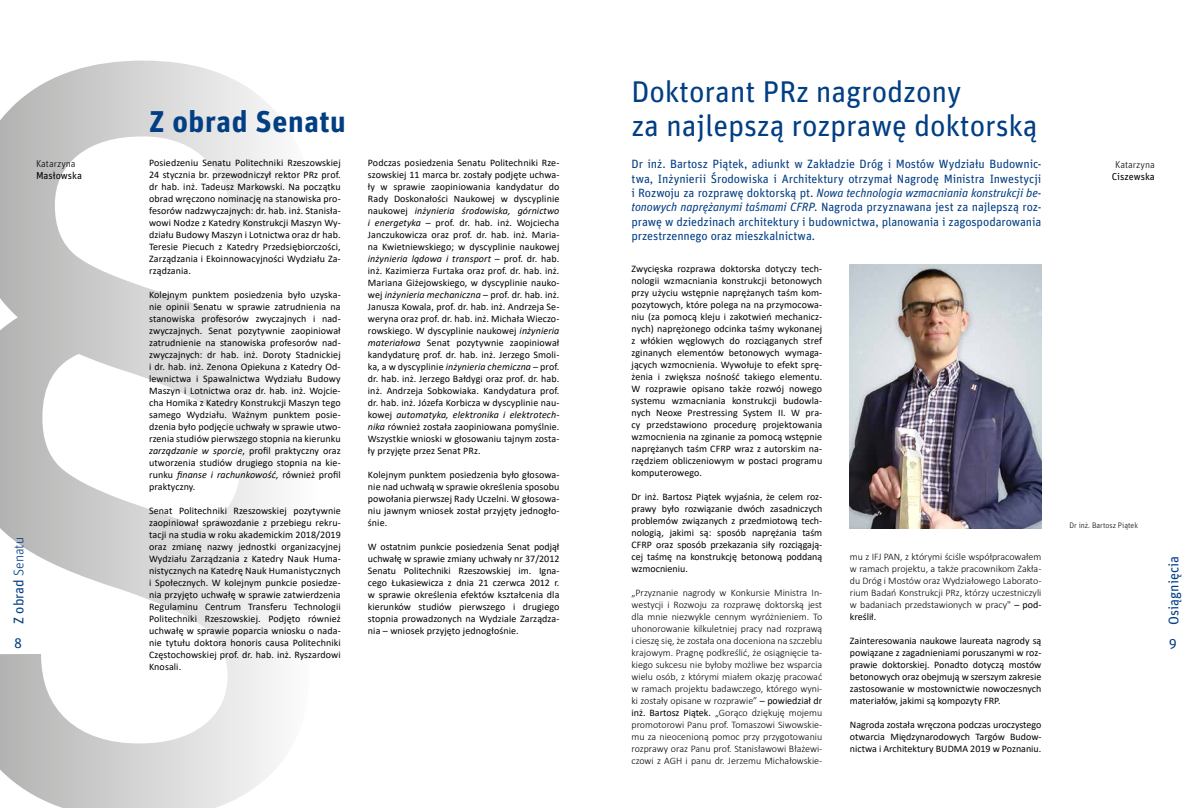
<style>
.page{position:relative;width:1191px;height:808px;background:#fff}
.page>*{position:absolute;margin:0;border:0;box-sizing:border-box;transform-origin:0 0}
.t1{font:30px/34px "Unit Pro";letter-spacing:-.005em;color:#023e84}
.t2{font:700 30px "Unit Pro";letter-spacing:.02em;color:#023e84}
.t3{font:14px "Unit Pro";color:#023e84}
.t4{font:12px/14.4px "Unit Pro";letter-spacing:-.01em;color:#023e84;text-align:justify}
.t5{font:10px/12px "Calibri";letter-spacing:.01em;color:#000;text-align:justify}
.t6{font:300 10px/12px "Calibri";color:#000;text-align:justify}
.t7{font:300 10px "Unit Pro";color:#000}
.t8{font:10px "Unit Pro";color:#000}
.t9{font:300 8px "Unit Pro";color:#000}
.s1{font-style:italic}
.s2{font-weight:400}
.s3{font-weight:300}
</style>
<div class="page">
<svg style="left:0;top:61px;width:276px;height:747px"></svg>
<img style="left:850px;top:264px;width:191px;height:264px">
<h1 class="t2" style="left:149px;top:102px;width:198px">Z obrad Senatu</h1>
<h1 class="t1" style="left:631px;top:74px;width:408px">Doktorant PRz nagrodzony<br>za najlepszą rozprawę doktorską</h1>
<p class="t4" style="left:631px;top:157px;width:411px">Dr inż. Bartosz Piątek, adiunkt w Zakładzie Dróg i Mostów Wydziału Budownic&shy;twa, Inżynierii Środowiska i Architektury otrzymał Nagrodę Ministra Inwestycji i Rozwoju za rozprawę doktorską pt. <span class="s1">Nowa technologia wzmacniania konstrukcji be&shy;tonowych naprężanymi taśmami CFRP</span>. Nagroda przyznawana jest za najlepszą roz&shy;prawę w dziedzinach architektury i budownictwa, planowania i zagospodarowania przestrzennego oraz mieszkalnictwa.</p>
<p class="t7" style="left:36px;top:157px;width:41px">Katarzyna</p>
<p class="t8" style="left:36px;top:169px;width:48px">Masłowska</p>
<p class="t5" style="left:149px;top:157px;width:193px">Posiedzeniu Senatu Politechniki Rzeszowskiej 24 stycznia br. przewodniczył rektor PRz prof. dr hab. inż. Tadeusz Markowski. Na początku obrad wręczono nominację na stanowiska pro&shy;fesorów nadzwyczajnych: dr. hab. inż. Stanisła&shy;wowi Nodze z Katedry Konstrukcji Maszyn Wy&shy;działu Budowy Maszyn i Lotnictwa oraz dr hab.<br>Teresie Piecuch z Katedry Przedsiębiorczości, Zarządzania i Ekoinnowacyjności Wydziału Za&shy;rządzania.</p>
<p class="t5" style="left:149px;top:289px;width:193px">Kolejnym punktem posiedzenia było uzyska&shy;nie opinii Senatu w sprawie zatrudnienia na stanowiska profesorów zwyczajnych i nad&shy;zwyczajnych. Senat pozytywnie zaopiniował zatrudnienie na stanowiska profesorów nad&shy;zwyczajnych: dr hab. inż. Doroty Stadnickiej i dr. hab. inż. Zenona Opiekuna z Katedry Od&shy;lewnictwa i Spawalnictwa Wydziału Budowy Maszyn i Lotnictwa oraz dr. hab. inż. Wojcie&shy;cha Homika z Katedry Konstrukcji Maszyn tego samego Wydziału. Ważnym punktem posie&shy;dzenia było podjęcie uchwały w sprawie utwo&shy;rzenia studiów pierwszego stopnia na kierunku <span class="s1">zarządzanie w sporcie</span>, profil praktyczny oraz utworzenia studiów drugiego stopnia na kie&shy;runku <span class="s1">finanse i rachunkowość</span>, również profil praktyczny.</p>
<p class="t5" style="left:149px;top:505px;width:193px">Senat Politechniki Rzeszowskiej pozytywnie zaopiniował sprawozdanie z przebiegu rekru&shy;tacji na studia w roku akademickim 2018/2019 oraz zmianę nazwy jednostki organizacyjnej Wydziału Zarządzania z Katedry Nauk Huma&shy;nistycznych na Katedrę Nauk Humanistycznych i Społecznych. W kolejnym punkcie posiedze&shy;nia przyjęto uchwałę w sprawie zatwierdzenia Regulaminu Centrum Transferu Technologii Politechniki Rzeszowskiej. Podjęto również uchwałę w sprawie poparcia wniosku o nada&shy;nie tytułu doktora honoris causa Politechniki Częstochowskiej prof. dr. hab. inż. Ryszardowi Knosali.</p>
<p class="t5" style="left:368px;top:157px;width:193px">Podczas posiedzenia Senatu Politechniki Rze&shy;szowskiej 11 marca br. zostały podjęte uchwa&shy;ły w sprawie zaopiniowania kandydatur do Rady Doskonałości Naukowej w dyscyplinie naukowej <span class="s1">inżynieria środowiska, górnictwo i energetyka</span> – prof. dr. hab. inż. Wojciecha Janczukowicza oraz prof. dr. hab. inż. Maria&shy;na Kwietniewskiego; w dyscyplinie naukowej <span class="s1">inżynieria lądowa i transport</span> – prof. dr. hab. inż. Kazimierza Furtaka oraz prof. dr. hab. inż.<br>Mariana Giżejowskiego, w dyscyplinie nauko&shy;wej <span class="s1">inżynieria mechaniczna</span> – prof. dr. hab. inż.<br>Janusza Kowala, prof. dr. hab. inż. Andrzeja Se&shy;weryna oraz prof. dr. hab. inż. Michała Wieczo&shy;rowskiego. W dyscyplinie naukowej <span class="s1">inżynieria materiałowa</span> Senat pozytywnie zaopiniował kandydaturę prof. dr. hab. inż. Jerzego Smoli&shy;ka, a w dyscyplinie <span class="s1">inżynieria chemiczna</span> – prof. dr. hab. inż. Jerzego Bałdygi oraz prof. dr. hab. inż. Andrzeja Sobkowiaka. Kandydatura prof. dr. hab. inż. Józefa Korbicza w dyscyplinie nau&shy;kowej <span class="s1">automatyka, elektronika i elektrotech&shy;nika</span> również została zaopiniowana pomyślnie.<br>Wszystkie wnioski w głosowaniu tajnym zosta&shy;ły przyjęte przez Senat PRz.</p>
<p class="t5" style="left:368px;top:469px;width:193px">Kolejnym punktem posiedzenia było głosowa&shy;nie nad uchwałą w sprawie określenia sposobu powołania pierwszej Rady Uczelni. W głosowa&shy;niu jawnym wniosek został przyjęty jednogło&shy;śnie.</p>
<p class="t5" style="left:368px;top:541px;width:193px">W ostatnim punkcie posiedzenia Senat podjął uchwałę w sprawie zmiany uchwały nr 37/2012<br>Senatu Politechniki Rzeszowskiej im. Igna&shy;cego Łukasiewicza z dnia 21 czerwca 2012 r. w sprawie określenia efektów kształcenia dla kierunków studiów pierwszego i drugiego stopnia prowadzonych na Wydziale Zarządza&shy;nia – wniosek przyjęto jednogłośnie.</p>
<p class="t7" style="left:1115px;top:159px;width:41px">Katarzyna</p>
<p class="t8" style="left:1111px;top:170px;width:45px">Ciszewska</p>
<p class="t5" style="left:631px;top:262px;width:192px">Zwycięska rozprawa doktorska dotyczy tech&shy;nologii wzmacniania konstrukcji betonowych przy użyciu wstępnie naprężanych taśm kom&shy;pozytowych, które polega na na przymocowa&shy;niu (za pomocą kleju i zakotwień mechanicz&shy;nych) naprężonego odcinka taśmy wykonanej z włókien węglowych do rozciąganych stref zginanych elementów betonowych wymaga&shy;jących wzmocnienia. Wywołuje to efekt sprę&shy;żenia i zwiększa nośność takiego elementu.<br>W rozprawie opisano także rozwój nowego systemu wzmacniania konstrukcji budowla&shy;nych Neoxe Prestressing System II. W pra&shy;cy przedstawiono procedurę projektowania wzmocnienia na zginanie za pomocą wstępnie naprężanych taśm CFRP wraz z autorskim na&shy;rzędziem obliczeniowym w postaci programu komputerowego.</p>
<p class="t5" style="left:631px;top:490px;width:192px">Dr inż. Bartosz Piątek wyjaśnia, że celem roz&shy;prawy było rozwiązanie dwóch zasadniczych problemów związanych z przedmiotową tech&shy;nologią, jakimi są: sposób naprężania taśm CFRP oraz sposób przekazania siły rozciągają&shy;cej taśmę na konstrukcję betonową poddaną wzmocnieniu.</p>
<p class="t6" style="left:631px;top:586px;width:192px">„Przyznanie nagrody w Konkursie Ministra In&shy;westycji i Rozwoju za rozprawę doktorską jest dla mnie niezwykle cennym wyróżnieniem. To uhonorowanie kilkuletniej pracy nad rozprawą i cieszę się, że została ona doceniona na szczeblu krajowym. Pragnę podkreślić, że osiągnięcie ta&shy;kiego sukcesu nie byłoby możliwe bez wsparcia wielu osób, z którymi miałem okazję pracować w ramach projektu badawczego, którego wyni&shy;ki zostały opisane w rozprawie” <span class="s2">– powiedział dr inż. Bartosz Piątek.</span> „Gorąco dziękuję mojemu promotorowi Panu prof. Tomaszowi Siwowskie&shy;mu za nieocenioną pomoc przy przygotowaniu rozprawy oraz Panu prof. Stanisławowi Błażewi&shy;czowi z AGH i panu dr. Jerzemu Michałowskie-</p>
<p class="t9" style="left:1069px;top:521px;width:70px">Dr inż. Bartosz Piątek</p>
<h2 class="t3" style="left:10px;top:624px;width:88px;rotate:-90deg">Z obrad <span class="s3">Senatu</span></h2>
<p class="t6" style="left:850px;top:550px;width:193px">mu z IFJ PAN, z którymi ściśle współpracowałem w ramach projektu, a także pracownikom Zakła&shy;du Dróg i Mostów oraz Wydziałowego Laborato&shy;rium Badań Konstrukcji PRz, którzy uczestniczyli w badaniach przedstawionych w pracy" <span class="s2">– pod&shy;kreślił.</span></p>
<p class="t5" style="left:850px;top:634px;width:193px">Zainteresowania naukowe laureata nagrody są powiązane z zagadnieniami poruszanymi w roz&shy;prawie doktorskiej. Ponadto dotyczą mostów betonowych oraz obejmują w szerszym zakresie zastosowanie w mostownictwie nowoczesnych materiałów, jakimi są kompozyty FRP.</p>
<p class="t5" style="left:850px;top:718px;width:193px">Nagroda została wręczona podczas uroczystego otwarcia Międzynarodowych Targów Budow&shy;nictwa i Architektury BUDMA 2019 w Poznaniu.</p>
<h2 class="t3" style="left:1164px;top:625px;width:70px;rotate:-90deg">Osiągnięcia</h2>
<h2 class="t3" style="left:14px;top:634px;width:9px">8</h2>
<h2 class="t3" style="left:1168px;top:634px;width:10px">9</h2>
</div>
